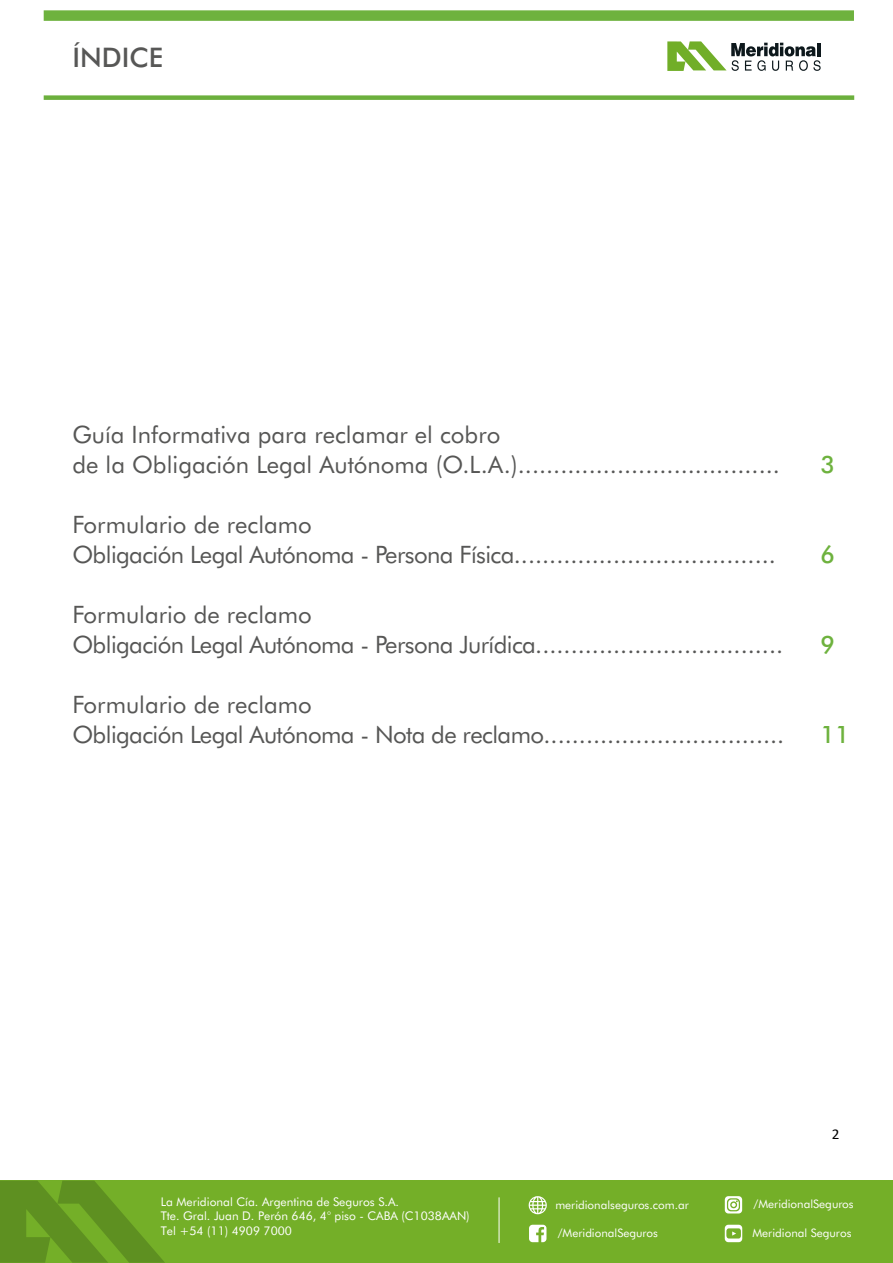
<style>
.page{position:relative;width:893px;height:1263px;background:#fff}
.page>*{position:absolute;margin:0;border:0;box-sizing:border-box;transform-origin:0 0}
.t1{font:500 27px "AIG Futura";color:#575756}
.t2{font:24px/30px "AIG Futura";letter-spacing:-.025em;color:#575756}
.t3{font:24px/30px "AIG Futura";color:#575756}
.t4{font:500 24px "AIG Futura";color:#6eb23e}
.t5{font:15px "Calibri";color:#000}
.t6{font:12px/14.4px "AIG Futura";color:#fff}
.t7{font:11.7px "AIG Futura";color:#fff}
</style>
<div class="page">
<div style="left:44px;top:10px;width:810px;height:11px;background:#6eb23e"></div>
<div style="left:44px;top:95px;width:810px;height:5px;background:#6cb03d"></div>
<svg style="left:667px;top:41px;width:153px;height:30px"></svg>
<div style="left:0;top:1181px;width:892px;height:82px;background:#74af28"></div>
<svg style="left:0;top:1181px;width:165px;height:82px"></svg>
<hr style="left:498px;top:1197px;width:1px;height:46px;background:#fff">
<svg style="left:724px;top:1196px;width:18px;height:18px"></svg>
<svg style="left:724px;top:1225px;width:18px;height:17px"></svg>
<svg style="left:529px;top:1225px;width:17px;height:17px"></svg>
<svg style="left:528px;top:1196px;width:18px;height:18px"></svg>
<p class="t1" style="left:72px;top:41px;width:92px">ÍNDICE</p>
<p class="t3" style="left:72px;top:419px;width:709px">Guía Informativa para reclamar el cobro<br>de la Obligación Legal Autónoma (O.L.A.).....................................</p>
<p class="t2" style="left:72px;top:509px;width:705px">Formulario de reclamo<br>Obligación Legal Autónoma - Persona Física.....................................</p>
<p class="t2" style="left:72px;top:599px;width:712px">Formulario de reclamo<br>Obligación Legal Autónoma - Persona Jurídica...................................</p>
<p class="t2" style="left:72px;top:689px;width:713px">Formulario de reclamo<br>Obligación Legal Autónoma - Nota de reclamo..................................</p>
<p class="t4" style="left:820px;top:449px;width:16px">3</p>
<p class="t4" style="left:820px;top:539px;width:16px">6</p>
<p class="t4" style="left:820px;top:629px;width:16px">9</p>
<p class="t4" style="left:820px;top:719px;width:30px">11</p>
<p class="t5" style="left:831px;top:1124px;width:9px">2</p>
<p class="t6" style="left:161px;top:1195px;width:310px">La Meridional Cía. Argentina de Seguros S.A.<br>Tte. Gral. Juan D. Perón 646, 4° piso - CABA (C1038AAN)<br>Tel +54 (11) 4909 7000</p>
<p class="t7" style="left:753px;top:1197px;width:102px">/MeridionalSeguros</p>
<p class="t7" style="left:555px;top:1197px;width:135px">meridionalseguros.com.ar</p>
<p class="t7" style="left:557px;top:1226px;width:102px">/MeridionalSeguros</p>
<p class="t7" style="left:752px;top:1226px;width:100px">Meridional Seguros</p>
</div>
